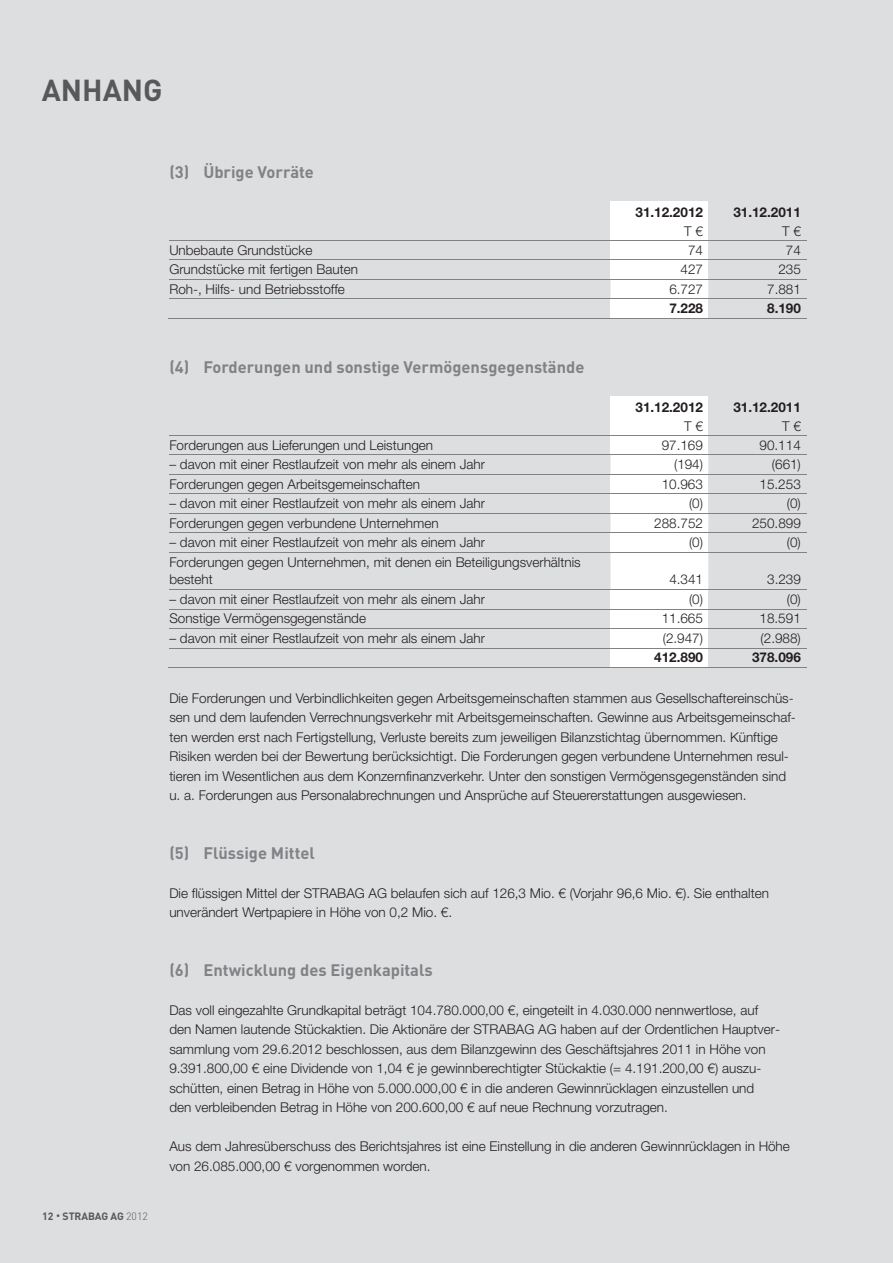
<style>
.page{position:relative;width:893px;height:1263px;background:#dddee0}
.page>*{position:absolute;margin:0;border:0;box-sizing:border-box;transform-origin:0 0}
.t1{font:700 30px "DIN Pro";color:#57585a}
.t2{font:700 16.5px "DIN Pro";color:#808285}
.t3{font:300 13.5px/19.5px "Helvetica Neue LT Pro";color:#231f20}
.t4{font:700 13.5px "Helvetica Neue LT Pro";color:#231f20}
.t5{font:700 10.5px "DIN Pro";letter-spacing:-.01em;color:#57585a}
.s1{font-weight:300}
</style>
<div class="page">
<div style="left:610px;top:202px;width:99px;height:19px;background:#fff"></div>
<div style="left:708px;top:202px;width:99px;height:19px;background:#dddee0"></div>
<div style="left:610px;top:221px;width:99px;height:19px;background:#fff"></div>
<div style="left:708px;top:221px;width:99px;height:19px;background:#dddee0"></div>
<svg style="left:610px;top:241px;width:2px;height:19px"></svg>
<div style="left:612px;top:240px;width:97px;height:20px;background:#fff"></div>
<svg style="left:708px;top:241px;width:1px;height:19px"></svg>
<hr style="left:169px;top:240px;width:638px;height:1px;background:#808285">
<div style="left:610px;top:260px;width:99px;height:19px;background:#fff"></div>
<div style="left:708px;top:260px;width:99px;height:19px;background:#dddee0"></div>
<hr style="left:169px;top:260px;width:638px;height:1px;background:#808285">
<svg style="left:169px;top:280px;width:540px;height:19px"></svg>
<hr style="left:169px;top:279px;width:638px;height:1px;background:#808285">
<div style="left:610px;top:299px;width:99px;height:19px;background:#fff"></div>
<div style="left:708px;top:299px;width:99px;height:19px;background:#dddee0"></div>
<hr style="left:169px;top:299px;width:638px;height:1px;background:#808285">
<hr style="left:168px;top:318px;width:444px;height:1px;background:#808285">
<hr style="left:610px;top:318px;width:99px;height:1px;background:#808285">
<hr style="left:708px;top:318px;width:99px;height:1px;background:#808285">
<div style="left:610px;top:397px;width:99px;height:19px;background:#fff"></div>
<div style="left:708px;top:397px;width:99px;height:19px;background:#dddee0"></div>
<div style="left:610px;top:416px;width:99px;height:19px;background:#fff"></div>
<div style="left:708px;top:416px;width:99px;height:19px;background:#dddee0"></div>
<div style="left:610px;top:436px;width:99px;height:19px;background:#fff"></div>
<div style="left:708px;top:436px;width:99px;height:19px;background:#dddee0"></div>
<hr style="left:169px;top:435px;width:638px;height:1px;background:#808285">
<div style="left:610px;top:456px;width:99px;height:18px;background:#fff"></div>
<hr style="left:169px;top:455px;width:638px;height:1px;background:#808285">
<div style="left:610px;top:475px;width:99px;height:19px;background:#fff"></div>
<div style="left:708px;top:475px;width:99px;height:19px;background:#dddee0"></div>
<hr style="left:169px;top:474px;width:638px;height:1px;background:#808285">
<div style="left:610px;top:494px;width:99px;height:19px;background:#fff"></div>
<div style="left:708px;top:494px;width:99px;height:19px;background:#dddee0"></div>
<hr style="left:169px;top:494px;width:638px;height:1px;background:#808285">
<svg style="left:169px;top:514px;width:540px;height:19px"></svg>
<hr style="left:169px;top:513px;width:638px;height:1px;background:#808285">
<div style="left:610px;top:533px;width:99px;height:19px;background:#fff"></div>
<div style="left:708px;top:533px;width:99px;height:19px;background:#dddee0"></div>
<hr style="left:169px;top:533px;width:638px;height:1px;background:#808285">
<div style="left:610px;top:553px;width:99px;height:36px;background:#fff"></div>
<hr style="left:169px;top:552px;width:638px;height:1px;background:#808285">
<div style="left:610px;top:590px;width:99px;height:19px;background:#fff"></div>
<div style="left:708px;top:590px;width:99px;height:19px;background:#dddee0"></div>
<hr style="left:169px;top:589px;width:638px;height:1px;background:#808285">
<svg style="left:610px;top:610px;width:2px;height:18px"></svg>
<div style="left:612px;top:609px;width:97px;height:19px;background:#fff"></div>
<svg style="left:708px;top:610px;width:1px;height:18px"></svg>
<hr style="left:169px;top:609px;width:638px;height:1px;background:#808285">
<div style="left:610px;top:629px;width:99px;height:19px;background:#fff"></div>
<div style="left:708px;top:629px;width:99px;height:19px;background:#dddee0"></div>
<hr style="left:169px;top:628px;width:638px;height:1px;background:#808285">
<div style="left:610px;top:648px;width:99px;height:19px;background:#fff"></div>
<div style="left:708px;top:648px;width:99px;height:19px;background:#dddee0"></div>
<hr style="left:169px;top:648px;width:638px;height:1px;background:#808285">
<hr style="left:168px;top:667px;width:444px;height:1px;background:#808285">
<hr style="left:610px;top:667px;width:99px;height:1px;background:#808285">
<hr style="left:708px;top:667px;width:99px;height:1px;background:#808285">
<h1 class="t1" style="left:42px;top:70px;width:122px">ANHANG</h1>
<p class="t5" style="left:42px;top:1209px;width:107px">12 • STRABAG AG <span class="s1">2012</span></p>
<p class="t2" style="left:169px;top:161px;width:146px">(3) Übrige Vorräte</p>
<p class="t4" style="left:635px;top:204px;width:69px">31.12.2012</p>
<p class="t4" style="left:733px;top:204px;width:69px">31.12.2011</p>
<p class="t3" style="left:684px;top:221px;width:20px">T €</p>
<p class="t3" style="left:782px;top:221px;width:20px">T €</p>
<p class="t3" style="left:169px;top:240px;width:145px">Unbebaute Grundstücke</p>
<p class="t3" style="left:688px;top:240px;width:16px">74</p>
<p class="t3" style="left:786px;top:240px;width:16px">74</p>
<p class="t3" style="left:169px;top:259px;width:190px">Grundstücke mit fertigen Bauten</p>
<p class="t3" style="left:681px;top:259px;width:24px">427</p>
<p class="t3" style="left:778px;top:259px;width:24px">235</p>
<p class="t3" style="left:169px;top:279px;width:177px">Roh-, Hilfs- und Betriebsstoffe</p>
<p class="t3" style="left:669px;top:279px;width:35px">6.727</p>
<p class="t3" style="left:767px;top:279px;width:35px">7.881</p>
<p class="t4" style="left:669px;top:300px;width:35px">7.228</p>
<p class="t4" style="left:767px;top:300px;width:35px">8.190</p>
<p class="t2" style="left:169px;top:356px;width:417px">(4) Forderungen und sonstige Vermögensgegenstände</p>
<p class="t4" style="left:635px;top:399px;width:69px">31.12.2012</p>
<p class="t4" style="left:733px;top:399px;width:69px">31.12.2011</p>
<p class="t3" style="left:684px;top:416px;width:20px">T €</p>
<p class="t3" style="left:782px;top:416px;width:20px">T €</p>
<p class="t3" style="left:169px;top:435px;width:265px">Forderungen aus Lieferungen und Leistungen</p>
<p class="t3" style="left:662px;top:435px;width:43px">97.169</p>
<p class="t3" style="left:760px;top:435px;width:43px">90.114</p>
<p class="t3" style="left:169px;top:454px;width:317px">– davon mit einer Restlaufzeit von mehr als einem Jahr</p>
<p class="t3" style="left:674px;top:454px;width:30px">(194)</p>
<p class="t3" style="left:772px;top:454px;width:30px">(661)</p>
<p class="t3" style="left:169px;top:474px;width:252px">Forderungen gegen Arbeitsgemeinschaften</p>
<p class="t3" style="left:662px;top:474px;width:43px">10.963</p>
<p class="t3" style="left:760px;top:474px;width:43px">15.253</p>
<p class="t3" style="left:169px;top:493px;width:317px">– davon mit einer Restlaufzeit von mehr als einem Jahr</p>
<p class="t3" style="left:689px;top:493px;width:15px">(0)</p>
<p class="t3" style="left:787px;top:493px;width:15px">(0)</p>
<p class="t3" style="left:169px;top:513px;width:271px">Forderungen gegen verbundene Unternehmen</p>
<p class="t3" style="left:654px;top:513px;width:50px">288.752</p>
<p class="t3" style="left:752px;top:513px;width:50px">250.899</p>
<p class="t3" style="left:169px;top:532px;width:317px">– davon mit einer Restlaufzeit von mehr als einem Jahr</p>
<p class="t3" style="left:689px;top:532px;width:15px">(0)</p>
<p class="t3" style="left:787px;top:532px;width:15px">(0)</p>
<p class="t3" style="left:169px;top:553px;width:413px;line-height:17.7px">Forderungen gegen Unternehmen, mit denen ein Beteiligungsverhältnis besteht</p>
<p class="t3" style="left:669px;top:569px;width:35px">4.341</p>
<p class="t3" style="left:767px;top:569px;width:35px">3.239</p>
<p class="t3" style="left:169px;top:589px;width:317px">– davon mit einer Restlaufzeit von mehr als einem Jahr</p>
<p class="t3" style="left:689px;top:589px;width:15px">(0)</p>
<p class="t3" style="left:787px;top:589px;width:15px">(0)</p>
<p class="t3" style="left:169px;top:608px;width:198px">Sonstige Vermögensgegenstände</p>
<p class="t3" style="left:662px;top:608px;width:43px">11.665</p>
<p class="t3" style="left:760px;top:608px;width:43px">18.591</p>
<p class="t3" style="left:169px;top:628px;width:317px">– davon mit einer Restlaufzeit von mehr als einem Jahr</p>
<p class="t3" style="left:663px;top:628px;width:42px">(2.947)</p>
<p class="t3" style="left:761px;top:628px;width:42px">(2.988)</p>
<p class="t4" style="left:654px;top:649px;width:50px">412.890</p>
<p class="t4" style="left:752px;top:649px;width:50px">378.096</p>
<p class="t3" style="left:169px;top:688px;width:628px">Die Forderungen und Verbindlichkeiten gegen Arbeitsgemeinschaften stammen aus Gesellschaftereinschüs&shy;sen und dem laufenden Verrechnungsverkehr mit Arbeitsgemeinschaften. Gewinne aus Arbeitsgemeinschaf&shy;ten werden erst nach Fertigstellung, Verluste bereits zum jeweiligen Bilanzstichtag übernommen. Künftige Risiken werden bei der Bewertung berücksichtigt. Die Forderungen gegen verbundene Unternehmen resul&shy;tieren im Wesentlichen aus dem Konzernfinanzverkehr. Unter den sonstigen Vermögensgegenständen sind u. a. Forderungen aus Personalabrechnungen und Ansprüche auf Steuererstattungen ausgewiesen.</p>
<p class="t2" style="left:169px;top:842px;width:147px">(5) Flüssige Mittel</p>
<p class="t3" style="left:169px;top:883px;width:601px">Die flüssigen Mittel der STRABAG AG belaufen sich auf 126,3 Mio. € (Vorjahr 96,6 Mio. €). Sie enthalten unverändert Wertpapiere in Höhe von 0,2 Mio. €.</p>
<p class="t2" style="left:169px;top:959px;width:265px">(6) Entwicklung des Eigenkapitals</p>
<p class="t3" style="left:169px;top:1000px;width:612px">Das voll eingezahlte Grundkapital beträgt 104.780.000,00 €, eingeteilt in 4.030.000 nennwertlose, auf den Namen lautende Stückaktien. Die Aktionäre der STRABAG AG haben auf der Ordentlichen Hauptver&shy;sammlung vom 29.6.2012 beschlossen, aus dem Bilanzgewinn des Geschäftsjahres 2011 in Höhe von 9.391.800,00 € eine Dividende von 1,04 € je gewinnberechtigter Stückaktie (= 4.191.200,00 €) auszu&shy;schütten, einen Betrag in Höhe von 5.000.000,00 € in die anderen Gewinnrücklagen einzustellen und<br>den verbleibenden Betrag in Höhe von 200.600,00 € auf neue Rechnung vorzutragen.</p>
<p class="t3" style="left:169px;top:1136px;width:622px">Aus dem Jahresüberschuss des Berichtsjahres ist eine Einstellung in die anderen Gewinnrücklagen in Höhe von 26.085.000,00 € vorgenommen worden.</p>
</div>
